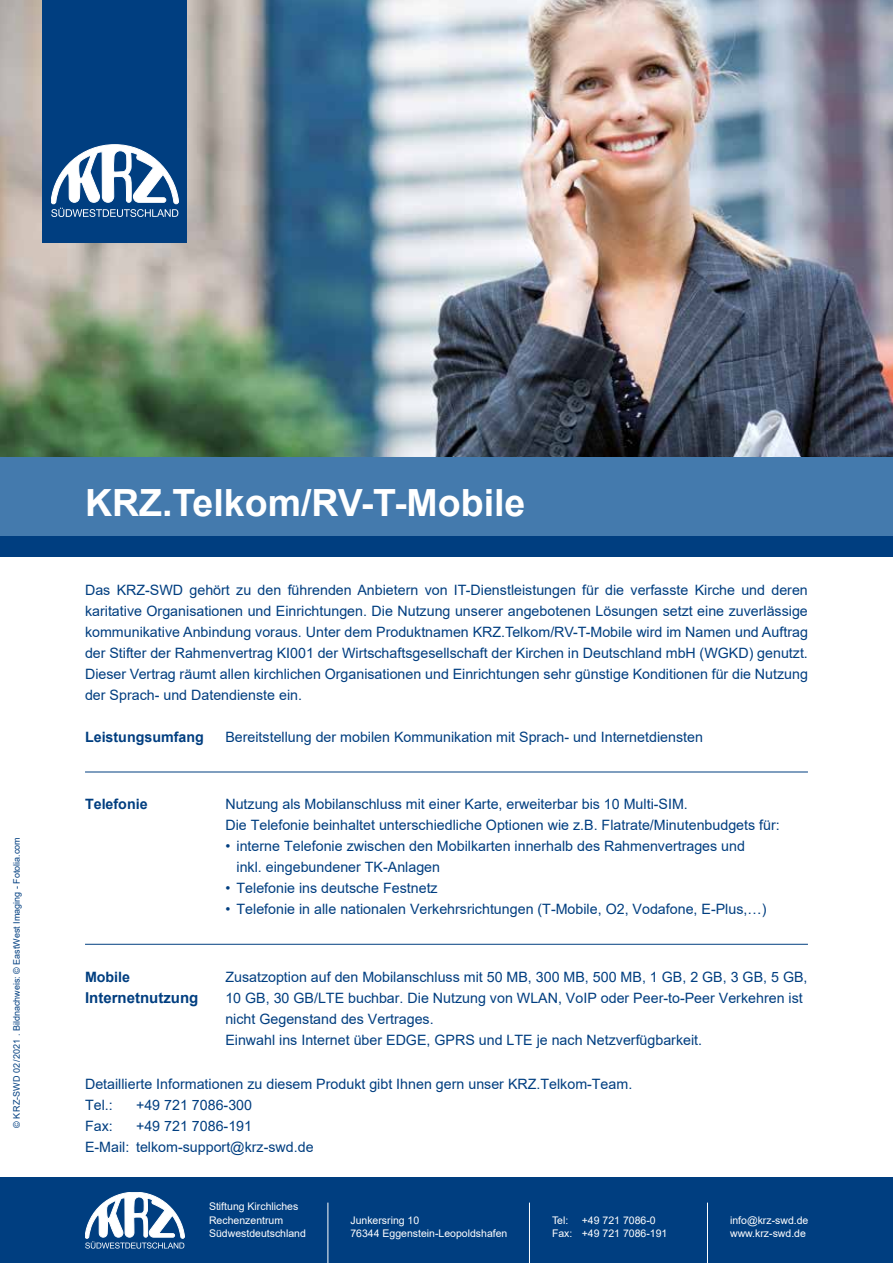
<style>
.page{position:relative;width:893px;height:1263px;background:#fff}
.page>*{position:absolute;margin:0;border:0;box-sizing:border-box;transform-origin:0 0}
.t1{font:700 37.5px "Arial";color:#fff}
.t2{font:700 15px "Arial";color:#003e80}
.t3{font:14.25px/21px "Arial";color:#003e80}
.t4{font:700 14.25px "Arial";color:#003e80}
.t5{font:10.5px/13.5px "Arial";color:#fff}
.t6{font:9px "Arial";color:#003e80}
</style>
<div class="page">
<img style="left:0;top:0;width:893px;height:457px">
<div style="left:0;top:536px;width:893px;height:21px;background:#003e80"></div>
<div style="left:0;top:457px;width:893px;height:79px;background:#447aad"></div>
<div style="left:43px;top:0;width:144px;height:242px;background:#003e80"></div>
<svg style="left:51px;top:145px;width:128px;height:72px"></svg>
<hr style="left:85px;top:772px;width:723px;height:1px;background:#003e80">
<hr style="left:85px;top:944px;width:723px;height:1px;background:#003e80">
<div style="left:0;top:1178px;width:893px;height:85px;background:#003e80"></div>
<hr style="left:328px;top:1202px;width:1px;height:61px;background:#fff">
<hr style="left:529px;top:1202px;width:1px;height:61px;background:#fff">
<hr style="left:707px;top:1202px;width:1px;height:61px;background:#fff">
<svg style="left:85px;top:1192px;width:100px;height:56px"></svg>
<p class="t6" style="left:11px;top:1128px;width:292px;rotate:-90deg">© KRZ-SWD 02/2021 . Bildnachweis: © EastWest Imaging - Fotolia.com</p>
<h1 class="t1" style="left:85px;top:476px;width:442px">KRZ.Telkom/RV-T-Mobile</h1>
<p class="t3" style="left:85px;top:579px;width:724px;text-align:justify">Das KRZ-SWD gehört zu den führenden Anbietern von IT-Dienstleistungen für die verfasste Kirche und deren karitative Organisationen und Einrichtungen. Die Nutzung unserer angebotenen Lösungen setzt eine zuverlässige kommunikative Anbindung voraus. Unter dem Produktnamen KRZ.Telkom/RV-T-Mobile wird im Namen und Auftrag der Stifter der Rahmenvertrag KI001 der Wirtschaftsgesellschaft der Kirchen in Deutschland mbH (WGKD) genutzt.<br>Dieser Vertrag räumt allen kirchlichen Organisationen und Einrichtungen sehr günstige Konditionen für die Nutzung der Sprach- und Datendienste ein.</p>
<p class="t4" style="left:85px;top:727px;width:120px">Leistungsumfang</p>
<p class="t3" style="left:225px;top:726px;width:479px">Bereitstellung der mobilen Kommunikation mit Sprach- und Internetdiensten</p>
<p class="t4" style="left:85px;top:794px;width:64px">Telefonie</p>
<p class="t3" style="left:225px;top:794px;width:556px">Nutzung als Mobilanschluss mit einer Karte, erweiterbar bis 10 Multi-SIM.<br>Die Telefonie beinhaltet unterschiedliche Optionen wie z.B. Flatrate/Minutenbudgets für:</p>
<p class="t3" style="left:237px;top:836px;width:510px;text-indent:-11px">• interne Telefonie zwischen den Mobilkarten innerhalb des Rahmenvertrages und inkl. eingebundener TK-Anlagen</p>
<p class="t3" style="left:225px;top:878px;width:214px">• Telefonie ins deutsche Festnetz</p>
<p class="t3" style="left:225px;top:899px;width:543px">• Telefonie in alle nationalen Verkehrsrichtungen (T-Mobile, O2, Vodafone, E-Plus,…)</p>
<p class="t4" style="left:85px;top:966px;width:47px">Mobile</p>
<p class="t3" style="left:225px;top:966px;width:584px">Zusatzoption auf den Mobilanschluss mit 50 MB, 300 MB, 500 MB, 1 GB, 2 GB, 3 GB, 5 GB, 10 GB, 30 GB/LTE buchbar. Die Nutzung von WLAN, VoIP oder Peer-to-Peer Verkehren ist nicht Gegenstand des Vertrages.<br>Einwahl ins Internet über EDGE, GPRS und LTE je nach Netzverfügbarkeit.</p>
<p class="t2" style="left:85px;top:987px;width:115px">Internetnutzung</p>
<p class="t3" style="left:85px;top:1073px;width:549px">Detaillierte Informationen zu diesem Produkt gibt Ihnen gern unser KRZ.Telkom-Team.<br>Tel.:</p>
<p class="t3" style="left:136px;top:1094px;width:118px">+49 721 7086-300</p>
<p class="t3" style="left:85px;top:1115px;width:230px;text-indent:51px">+49 721 7086-191<br>E-Mail: telkom-support@krz-swd.de</p>
<p class="t3" style="left:85px;top:1115px;width:29px">Fax:</p>
<p class="t5" style="left:209px;top:1200px;width:98px">Stiftung Kirchliches<br>Rechenzentrum<br>Südwestdeutschland</p>
<p class="t5" style="left:552px;top:1213px;width:117px;text-indent:30px">+49 721 7086-0<br>Fax: +49 721 7086-191</p>
<p class="t5" style="left:730px;top:1213px;width:80px">info@krz-swd.de www.krz-swd.de</p>
<p class="t5" style="left:350px;top:1213px;width:159px">Junkersring 10<br>76344 Eggenstein-Leopoldshafen</p>
<p class="t5" style="left:552px;top:1213px;width:18px">Tel:</p>
</div>
